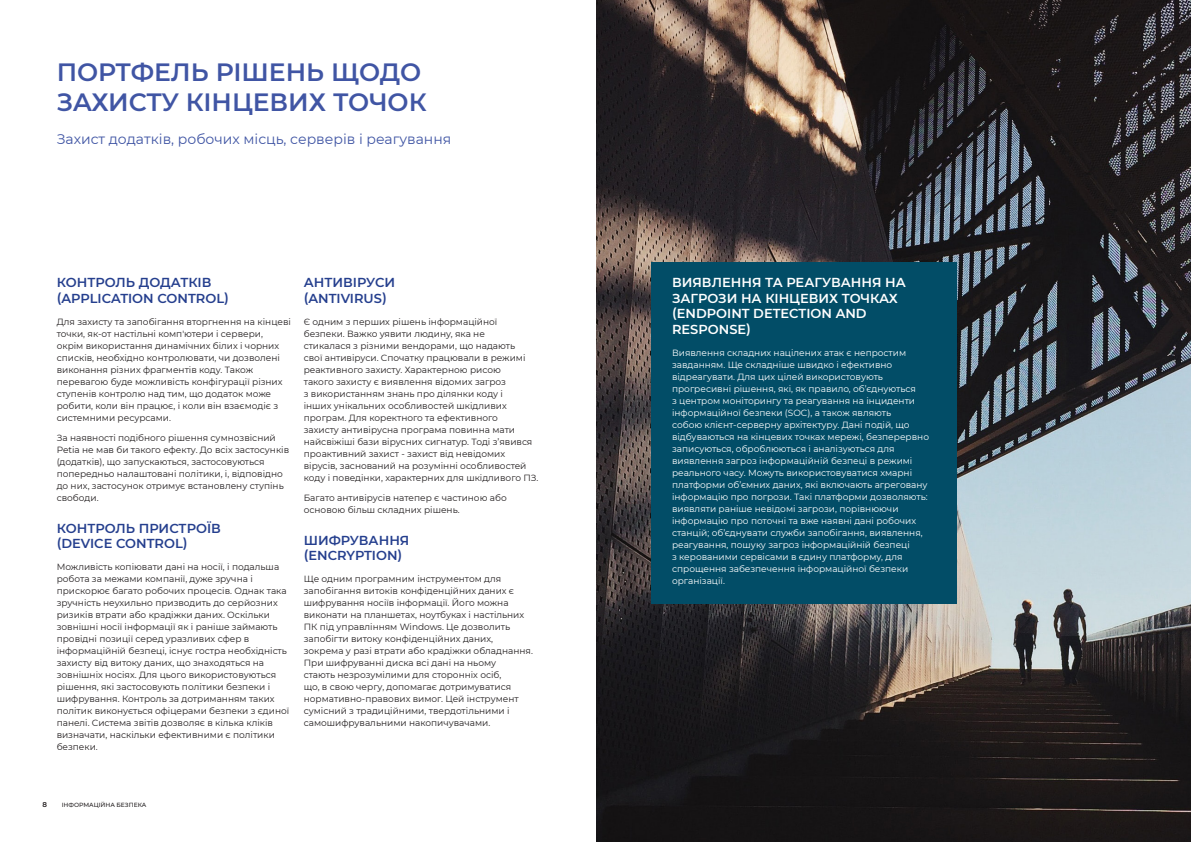
<style>
.page{position:relative;width:1191px;height:842px;background:#fff}
.page>*{position:absolute;margin:0;border:0;box-sizing:border-box;transform-origin:0 0}
.Pullout{font:600 25px/30px "Montserrat";color:#4055a4}
.Main-intro{font:14px "Montserrat";color:#4055a4}
.t1{font:600 13px/15.6px "Montserrat";color:#253f8e}
.t2{font:600 13px/15.6px "Montserrat";color:#fff}
.Body{font:9px/12px "Montserrat";color:#231f20}
.Body-2{font:9px/12px "Montserrat";color:#fff}
.t3{font:600 7px "Montserrat";color:#231f20}
.t4{font:500 6px "Montserrat";color:#231f20}
</style>
<div class="page">
<img style="left:596px;top:0;width:595px;height:842px">
<div style="left:651px;top:262px;width:306px;height:342px;background:#024d67"></div>
<p class="Pullout" style="left:57px;top:56px;width:371px">ПОРТФЕЛЬ РІШЕНЬ ЩОДО<br>ЗАХИСТУ КІНЦЕВИХ ТОЧОК</p>
<p class="Main-intro" style="left:57px;top:129px;width:396px">Захист додатків, робочих місць, серверів і реагування</p>
<h2 class="t1" style="left:57px;top:274px;width:174px">КОНТРОЛЬ ДОДАТКІВ (APPLICATION CONTROL)</h2>
<p class="Body" style="left:57px;top:315px;width:236px">Для захисту та запобігання вторгнення на кінцеві точки, як-от настільні комп'ютери і сервери, окрім використання динамічних білих і чорних списків, необхідно контролювати, чи дозволені виконання різних фрагментів коду. Також перевагою буде можливість конфігурації різних ступенів контролю над тим, що додаток може робити, коли він працює, і коли він взаємодіє з системними ресурсами.</p>
<p class="Body" style="left:57px;top:432px;width:234px">За наявності подібного рішення сумнозвісний Petia не мав би такого ефекту. До всіх застосунків (додатків), що запускаються, застосовуються попередньо налаштовані політики, і, відповідно до них, застосунок отримує встановлену ступінь свободи.</p>
<h2 class="t1" style="left:57px;top:520px;width:166px">КОНТРОЛЬ ПРИСТРОЇВ (DEVICE CONTROL)</h2>
<p class="Body" style="left:57px;top:561px;width:234px">Можливість копіювати дані на носії, і подальша робота за межами компанії, дуже зручна і прискорює багато робочих процесів. Однак така зручність неухильно призводить до серйозних ризиків втрати або крадіжки даних. Оскільки зовнішні носії інформації як і раніше займають провідні позиції серед уразливих сфер в інформаційній безпеці, існує гостра необхідність захисту від витоку даних, що знаходяться на зовнішніх носіях. Для цього використовуються рішення, які застосовують політики безпеки і шифрування. Контроль за дотриманням таких політик виконується офіцерами безпеки з єдиної панелі. Система звітів дозволяє в кілька кліків визначати, наскільки ефективними є політики безпеки.</p>
<h2 class="t1" style="left:304px;top:274px;width:93px">АНТИВІРУСИ (ANTIVIRUS)</h2>
<p class="Body" style="left:304px;top:315px;width:236px">Є одним з перших рішень інформаційної безпеки. Важко уявити людину, яка не<br>стикалася з різними вендорами, що надають<br>свої антивіруси. Спочатку працювали в режимі реактивного захисту. Характерною рисою<br>такого захисту є виявлення відомих загроз<br>з використанням знань про ділянки коду і<br>інших унікальних особливостей шкідливих програм. Для коректного та ефективного<br>захисту антивірусна програма повинна мати найсвіжіші бази вірусних сигнатур. Тоді з’явився проактивний захист - захист від невідомих вірусів, заснований на розумінні особливостей коду і поведінки, характерних для шкідливого ПЗ.</p>
<p class="Body" style="left:304px;top:492px;width:204px">Багато антивірусів натепер є частиною або основою більш складних рішень.</p>
<h2 class="t1" style="left:304px;top:532px;width:107px">ШИФРУВАННЯ (ENCRYPTION)</h2>
<p class="Body" style="left:304px;top:573px;width:231px">Ще одним програмним інструментом для запобігання витоків конфіденційних даних є шифрування носіїв інформації. Його можна виконати на планшетах, ноутбуках і настільних ПК під управлінням Windows. Це дозволить запобігти витоку конфіденційних даних, зокрема у разі втрати або крадіжки обладнання.<br>При шифруванні диска всі дані на ньому<br>стають незрозумілими для сторонніх осіб,<br>що, в свою чергу, допомагає дотримуватися нормативно-правових вимог. Цей інструмент сумісний з традиційними, твердотільними і самошифрувальними накопичувачами.</p>
<p class="t3" style="left:43px;top:800px;width:6px">8</p>
<p class="t4" style="left:62px;top:801px;width:86px">ІНФОРМАЦІЙНА БЕЗПЕКА</p>
<h2 class="t2" style="left:672px;top:274px;width:235px">ВИЯВЛЕННЯ ТА РЕАГУВАННЯ НА<br>ЗАГРОЗИ НА КІНЦЕВИХ ТОЧКАХ (ENDPOINT DETECTION AND<br>RESPONSE)</h2>
<p class="Body-2" style="left:672px;top:346px;width:258px">Виявлення складних націлених атак є непростим завданням. Ще складніше швидко і ефективно відреагувати. Для цих цілей використовують прогресивні рішення, які, як правило, об’єднуються<br>з центром моніторингу та реагування на інциденти інформаційної безпеки (SOC), а також являють<br>собою клієнт-серверну архітектуру. Дані подій, що відбуваються на кінцевих точках мережі, безперервно записуються, оброблюються і аналізуються для виявлення загроз інформаційній безпеці в режимі реального часу. Можуть використовуватися хмарні платформи об’ємних даних, які включають агреговану інформацію про погрози. Такі платформи дозволяють: виявляти раніше невідомі загрози, порівнюючи інформацію про поточні та вже наявні дані робочих станцій; об’єднувати служби запобігання, виявлення, реагування, пошуку загроз інформаційній безпеці<br>з керованими сервісами в єдину платформу, для спрощення забезпечення інформаційної безпеки організації.</p>
</div>
